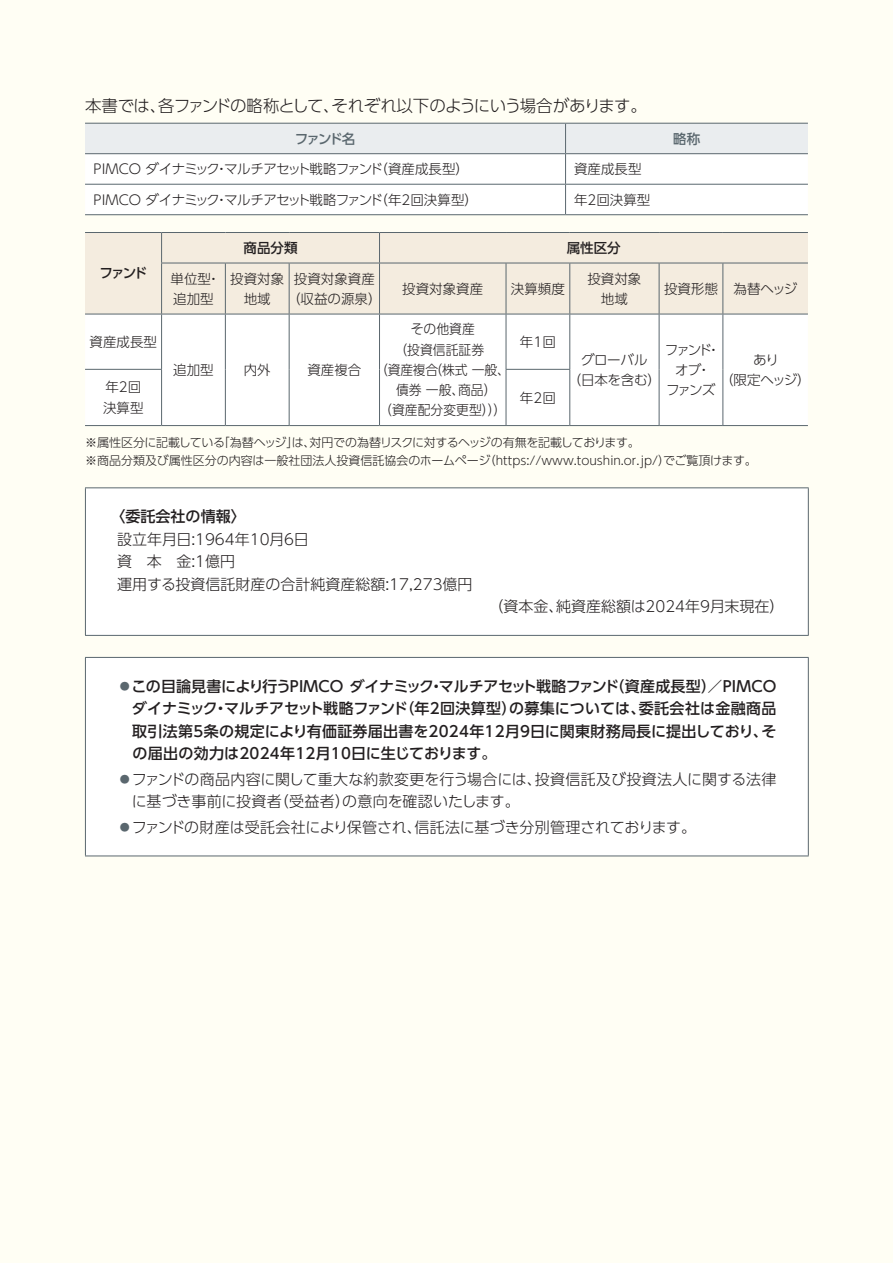
<style>
.page{position:relative;width:893px;height:1263px;background:#fffef4}
.page>*{position:absolute;margin:0;border:0;box-sizing:border-box;transform-origin:0 0}
.A-11pt{font:300 16.5px "UD Shin Go Pro";letter-spacing:-.035em;color:#231f20}
.textbase{font:300 15px/22.5px "UD Shin Go Pro";color:#231f20}
.textbase-2{font:500 15px/22.5px "UD Shin Go Pro";letter-spacing:.005em;color:#231f20;text-align:justify}
.textbase-3{font:300 13.5px/20.2px "UD Shin Go Pro";color:#231f20;text-align:center}
.A-9pt{font:300 13.5px "UD Shin Go Pro";letter-spacing:-.02em;color:#231f20}
.textbase-4{font:300 13.5px/20.2px "UD Shin Go Pro";color:#231f20;text-align:center;scale:.95 1}
.textbase-5{font:500 13.5px "UD Shin Go Pro";color:#231f20}
.textbase-6{font:300 13.5px/20.2px "UD Shin Go Pro";letter-spacing:-.025em;color:#231f20;text-align:center}
.A-9pt-2{font:500 13.5px "UD Shin Go Pro";letter-spacing:-.13em;color:#5a676e}
.textbase-7{font:300 12px "UD Shin Go Pro";color:#231f20}
.textbase-8{font:300 12px "UD Shin Go Pro";letter-spacing:-.035em;color:#231f20}
.s1{font-size:10.05px;color:#5a676e}
</style>
<div class="page">
<svg style="left:85px;top:123px;width:723px;height:91px"></svg>
<hr style="left:85px;top:214px;width:481px;height:1px;background:#5a676e">
<hr style="left:566px;top:214px;width:242px;height:1px;background:#5a676e">
<div style="left:85px;top:233px;width:723px;height:81px;background:#f4ecdf"></div>
<div style="left:85px;top:315px;width:722px;height:110px;background:#fff"></div>
<hr style="left:85px;top:232px;width:77px;height:1px;background:#5a676e">
<hr style="left:162px;top:232px;width:63px;height:1px;background:#5a676e">
<hr style="left:225px;top:232px;width:64px;height:1px;background:#5a676e">
<hr style="left:289px;top:232px;width:90px;height:1px;background:#5a676e">
<hr style="left:379px;top:232px;width:127px;height:1px;background:#5a676e">
<hr style="left:379px;top:233px;width:1px;height:30px;background:#5a676e">
<hr style="left:506px;top:232px;width:64px;height:1px;background:#5a676e">
<hr style="left:570px;top:232px;width:89px;height:1px;background:#5a676e">
<hr style="left:659px;top:232px;width:64px;height:1px;background:#5a676e">
<hr style="left:723px;top:232px;width:85px;height:1px;background:#5a676e">
<hr style="left:161px;top:263px;width:64px;height:1px;background:#5a676e">
<hr style="left:225px;top:263px;width:64px;height:1px;background:#5a676e">
<hr style="left:225px;top:263px;width:1px;height:51px;background:#5a676e">
<hr style="left:289px;top:263px;width:90px;height:1px;background:#5a676e">
<hr style="left:289px;top:263px;width:1px;height:51px;background:#5a676e">
<hr style="left:379px;top:263px;width:127px;height:1px;background:#5a676e">
<hr style="left:379px;top:263px;width:1px;height:51px;background:#5a676e">
<hr style="left:506px;top:263px;width:64px;height:1px;background:#5a676e">
<hr style="left:506px;top:263px;width:1px;height:51px;background:#5a676e">
<hr style="left:570px;top:263px;width:89px;height:1px;background:#5a676e">
<hr style="left:569px;top:263px;width:1px;height:51px;background:#5a676e">
<hr style="left:659px;top:263px;width:64px;height:1px;background:#5a676e">
<hr style="left:659px;top:263px;width:1px;height:51px;background:#5a676e">
<hr style="left:723px;top:263px;width:85px;height:1px;background:#5a676e">
<hr style="left:722px;top:263px;width:1px;height:51px;background:#5a676e">
<hr style="left:85px;top:314px;width:77px;height:1px;background:#5a676e">
<hr style="left:162px;top:314px;width:63px;height:1px;background:#5a676e">
<hr style="left:225px;top:314px;width:64px;height:1px;background:#5a676e">
<hr style="left:225px;top:314px;width:1px;height:55px;background:#5a676e">
<hr style="left:289px;top:314px;width:90px;height:1px;background:#5a676e">
<hr style="left:289px;top:314px;width:1px;height:55px;background:#5a676e">
<hr style="left:379px;top:314px;width:127px;height:1px;background:#5a676e">
<hr style="left:379px;top:314px;width:1px;height:55px;background:#5a676e">
<hr style="left:506px;top:314px;width:64px;height:1px;background:#5a676e">
<hr style="left:506px;top:314px;width:1px;height:55px;background:#5a676e">
<hr style="left:570px;top:314px;width:89px;height:1px;background:#5a676e">
<hr style="left:569px;top:314px;width:1px;height:55px;background:#5a676e">
<hr style="left:659px;top:314px;width:64px;height:1px;background:#5a676e">
<hr style="left:659px;top:314px;width:1px;height:55px;background:#5a676e">
<hr style="left:723px;top:314px;width:85px;height:1px;background:#5a676e">
<hr style="left:722px;top:314px;width:1px;height:55px;background:#5a676e">
<hr style="left:85px;top:369px;width:77px;height:1px;background:#5a676e">
<hr style="left:225px;top:369px;width:1px;height:56px;background:#5a676e">
<hr style="left:289px;top:369px;width:1px;height:56px;background:#5a676e">
<hr style="left:379px;top:369px;width:1px;height:56px;background:#5a676e">
<hr style="left:506px;top:369px;width:64px;height:1px;background:#5a676e">
<hr style="left:506px;top:370px;width:1px;height:55px;background:#5a676e">
<hr style="left:569px;top:370px;width:1px;height:55px;background:#5a676e">
<hr style="left:659px;top:369px;width:1px;height:56px;background:#5a676e">
<hr style="left:722px;top:369px;width:1px;height:56px;background:#5a676e">
<hr style="left:85px;top:425px;width:77px;height:1px;background:#5a676e">
<hr style="left:162px;top:425px;width:63px;height:1px;background:#5a676e">
<hr style="left:225px;top:425px;width:64px;height:1px;background:#5a676e">
<hr style="left:289px;top:425px;width:90px;height:1px;background:#5a676e">
<hr style="left:379px;top:425px;width:127px;height:1px;background:#5a676e">
<hr style="left:506px;top:425px;width:64px;height:1px;background:#5a676e">
<hr style="left:570px;top:425px;width:89px;height:1px;background:#5a676e">
<hr style="left:659px;top:425px;width:64px;height:1px;background:#5a676e">
<hr style="left:723px;top:425px;width:85px;height:1px;background:#5a676e">
<hr style="left:161px;top:233px;width:1px;height:30px;background:#5a676e">
<hr style="left:161px;top:263px;width:1px;height:51px;background:#5a676e">
<hr style="left:161px;top:314px;width:1px;height:55px;background:#5a676e">
<hr style="left:161px;top:370px;width:1px;height:55px;background:#5a676e">
<div style="left:85px;top:488px;width:723px;height:147px;background:#fff"></div>
<hr style="left:85px;top:487px;width:724px;height:1px;background:#5a676e">
<hr style="left:85px;top:488px;width:1px;height:147px;background:#5a676e">
<hr style="left:808px;top:488px;width:1px;height:147px;background:#5a676e">
<hr style="left:85px;top:635px;width:724px;height:1px;background:#5a676e">
<div style="left:85px;top:657px;width:723px;height:199px;background:#fff"></div>
<hr style="left:85px;top:657px;width:724px;height:1px;background:#5a676e">
<hr style="left:85px;top:658px;width:1px;height:197px;background:#5a676e">
<hr style="left:808px;top:658px;width:1px;height:197px;background:#5a676e">
<hr style="left:85px;top:855px;width:724px;height:1px;background:#5a676e">
<p class="A-11pt" style="left:85px;top:93px;width:563px">本書では、各ファンドの略称として、それぞれ以下のようにいう場合があります。</p>
<p class="A-9pt-2" style="left:295px;top:127px;width:62px">ファンド名</p>
<p class="A-9pt-2" style="left:673px;top:127px;width:28px">略称</p>
<p class="A-9pt" style="left:94px;top:158px;width:377px">PIMCO ダイナミック・マルチアセット戦略ファンド（資産成長型）</p>
<p class="A-9pt" style="left:574px;top:158px;width:69px">資産成長型</p>
<p class="A-9pt" style="left:94px;top:189px;width:386px">PIMCO ダイナミック・マルチアセット戦略ファンド（年2回決算型）</p>
<p class="A-9pt" style="left:574px;top:189px;width:78px">年2回決算型</p>
<p class="textbase-5" style="left:99px;top:262px;width:49px">ファンド</p>
<p class="textbase-5" style="left:244px;top:237px;width:55px">商品分類</p>
<p class="textbase-5" style="left:567px;top:237px;width:55px">属性区分</p>
<p class="textbase-3" style="left:171px;top:268px;width:51px;text-align:left">単位型・追加型</p>
<p class="textbase-3" style="left:230px;top:268px;width:55px">投資対象地域</p>
<p class="textbase-3" style="left:287px;top:268px;width:96px">投資対象資産（収益の源泉）</p>
<p class="textbase-3" style="left:402px;top:278px;width:82px">投資対象資産</p>
<p class="textbase-3" style="left:511px;top:278px;width:55px">決算頻度</p>
<p class="textbase-3" style="left:587px;top:268px;width:55px">投資対象地域</p>
<p class="textbase-3" style="left:664px;top:278px;width:55px">投資形態</p>
<p class="textbase-3" style="left:733px;top:278px;width:65px">為替ヘッジ</p>
<p class="textbase-4" style="left:375px;top:319px;width:143px">その他資産<br>（投資信託証券<br>（資産複合（株式一般、債券一般、商品）<br>（資産配分変更型）））</p>
<p class="textbase-3" style="left:520px;top:331px;width:37px">年1回</p>
<p class="textbase-3" style="left:90px;top:331px;width:69px">資産成長型</p>
<p class="textbase-6" style="left:568px;top:349px;width:95px">グローバル<br>（日本を含む）</p>
<p class="textbase-3" style="left:665px;top:339px;width:57px">ファンド・オブ・</p>
<p class="textbase-3" style="left:666px;top:379px;width:51px">ファンズ</p>
<p class="textbase-3" style="left:753px;top:349px;width:27px">あり</p>
<p class="textbase-3" style="left:720px;top:369px;width:92px">（限定ヘッジ）</p>
<p class="textbase-3" style="left:173px;top:359px;width:42px">追加型</p>
<p class="textbase-3" style="left:244px;top:359px;width:28px">内外</p>
<p class="textbase-3" style="left:307px;top:359px;width:55px">資産複合</p>
<p class="textbase-3" style="left:103px;top:377px;width:42px;text-align:left">年2回決算型</p>
<p class="textbase-3" style="left:520px;top:387px;width:37px">年2回</p>
<p class="textbase-8" style="left:85px;top:432px;width:556px">※属性区分に記載している「為替ヘッジ」は、対円での為替リスクに対するヘッジの有無を記載しております。</p>
<p class="textbase-7" style="left:85px;top:450px;width:673px">※商品分類及び属性区分の内容は一般社団法人投資信託協会のホームページ（https://www.toushin.or.jp/）でご覧頂けます。</p>
<p class="textbase-2" style="left:111px;top:505px;width:137px">〈委託会社の情報〉</p>
<p class="textbase" style="left:117px;top:527px;width:193px">設立年月日:1964年10月6日</p>
<p class="textbase" style="left:117px;top:550px;width:119px">資 本 金:1億円</p>
<p class="textbase" style="left:117px;top:572px;width:357px">運用する投資信託財産の合計純資産総額:17,273億円</p>
<p class="textbase" style="left:489px;top:595px;width:298px">（資本金、純資産総額は2024年9月末現在）</p>
<p class="textbase-2" style="left:132px;top:674px;width:646px;text-indent:-13px"><span class="s1">●</span> この目論見書により行うPIMCO ダイナミック・マルチアセット戦略ファンド（資産成長型）／PIMCOダイナミック・マルチアセット戦略ファンド（年2回決算型）の募集については、委託会社は金融商品取引法第5条の規定により有価証券届出書を2024年12月9日に関東財務局長に提出しており、その届出の効力は2024年12月10日に生じております。</p>
<p class="textbase" style="left:132px;top:767px;width:646px;text-indent:-12px"><span class="s1">●</span> ファンドの商品内容に関して重大な約款変更を行う場合には、投資信託及び投資法人に関する法律に基づき事前に投資者（受益者）の意向を確認いたします。</p>
<p class="textbase" style="left:120px;top:815px;width:578px"><span class="s1">●</span> ファンドの財産は受託会社により保管され、信託法に基づき分別管理されております。</p>
</div>
